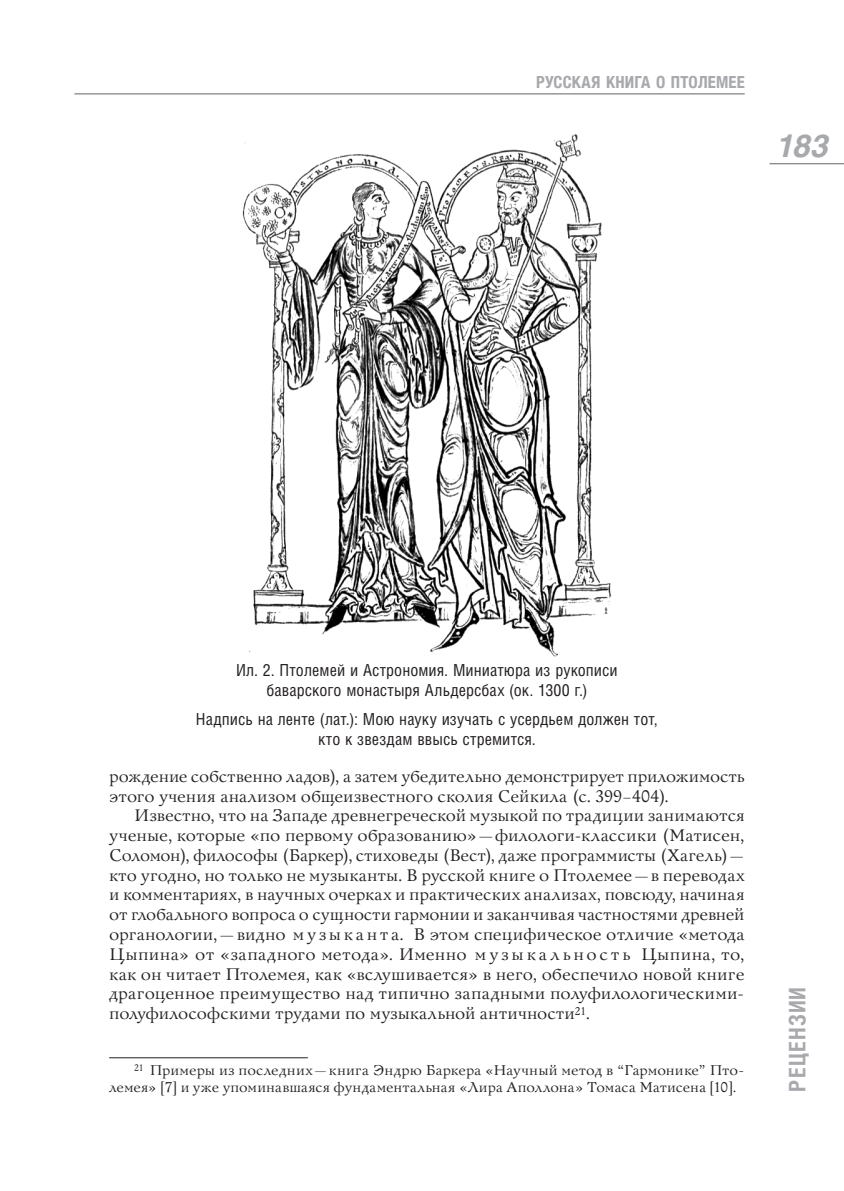
<style>
.page{position:relative;width:844px;height:1191px;background:#fff}
.page>*{position:absolute;margin:0;border:0;box-sizing:border-box;transform-origin:0 0}
.t1{font:italic 700 31.5px "Helios C";color:#a8a9ad}
.t2{font:700 22.75px "Helios Cond C";color:#a8a9ad}
.Основной_текст{font:16.62px/19.8px "Bannikova";letter-spacing:-.01em;color:#231f20}
.Подпись_к_иллюстраци{font:16.62px/19.8px "Helios Cond C";letter-spacing:.005em;color:#231f20;text-align:center}
.t3{font:700 condensed 16.62px "Helvetica Neue";color:#a8a9ad}
.Обыкновенная_сноска{font:14px/17px "Bannikova";letter-spacing:-.005em;color:#231f20}
</style>
<div class="page">
<hr style="left:769px;top:163px;width:74px;height:1px;background:#636366">
<hr style="left:74px;top:94px;width:670px;height:1px;background:#636366">
<hr style="left:109px;top:1057px;width:199px;height:1px;background:#231f20">
<img style="left:242px;top:134px;width:370px;height:523px">
<p class="t3" style="left:536px;top:72px;width:19px">Русская</p>
<p class="t3" style="left:606px;top:72px;width:85px">книга о Птолемее</p>
<h1 class="t1" style="left:776px;top:128px;width:53px">183</h1>
<p class="Подпись_к_иллюстраци" style="left:236px;top:660px;width:383px">Ил. 2. Птолемей и Астрономия. Миниатюра из рукописи баварского монастыря Альдерсбах (ок. 1300 г.)</p>
<p class="Подпись_к_иллюстраци" style="left:196px;top:709px;width:463px">Надпись на ленте (лат.): Мою науку изучать с усердьем должен тот, кто к звездам ввысь стремится.</p>
<p class="Основной_текст" style="left:109px;top:766px;width:636px">рождение собственно ладов), а затем убедительно демонстрирует приложимость этого учения анализом общеизвестного сколия Сейкила (с. 399–404).</p>
<p class="Основной_текст" style="left:109px;top:806px;width:637px;text-align:justify;text-indent:25px">Известно, что на Западе древнегреческой музыкой по традиции занимаются ученые, которые «по первому образованию»—филологи-классики (Матисен, Соломон), философы (Баркер), стиховеды (Вест), даже программисты (Хагель)— кто угодно, но только не музыканты. В русской книге о Птолемее— в переводах и комментариях, в научных очерках и практических анализах, повсюду, начиная от глобального вопроса о сущности гармонии и заканчивая частностями древней органологии,— видно м у з ы к а н т а. В этом специфическое отличие «метода Цыпина» от «западного метода». Именно м у з ы к а л ь н о с т ь Цыпина, то, как он читает Птолемея, как «вслушивается» в него, обеспечило новой книге драгоценное преимущество над типично западными полуфилологическими&shy;полуфилософскими трудами по музыкальной античности<sup>21</sup>.</p>
<p class="Обыкновенная_сноска" style="left:109px;top:1061px;width:636px;text-indent:25px"><sup>21</sup> Примеры из последних— книга Эндрю Баркера «Научный метод в “Гармонике” Пто&shy;лемея» [7] и уже упоминавшаяся фундаментальная «Лира Аполлона» Томаса Матисена [10].</p>
<h2 class="t2" style="left:783px;top:1091px;width:104px;rotate:-90deg">рецензии</h2>
</div>
